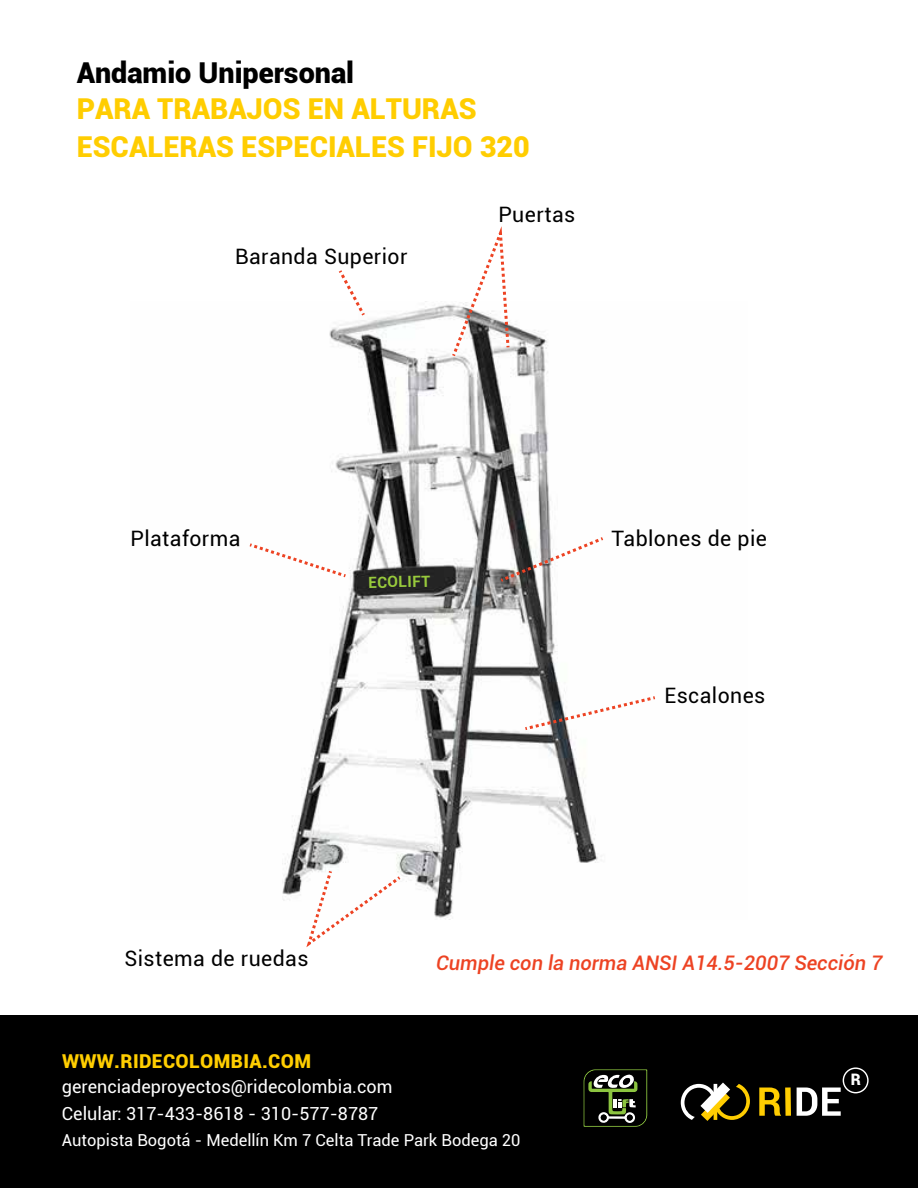
<style>
.page{position:relative;width:918px;height:1188px;background:#fff}
.page>*{position:absolute;margin:0;border:0;box-sizing:border-box;transform-origin:0 0}
.t1{font:900 28.8px "Roboto";color:#ffcd01}
.t2{font:900 28.8px "Roboto";color:#000}
.t3{font:21.3px "Roboto";letter-spacing:.02em;color:#000}
.t4{font:italic 500 20.1px "Roboto";color:#ed4323}
.t5{font:900 19.2px "Roboto";letter-spacing:.02em;color:#ffce00}
.t6{font:18px/27px "Roboto";color:#fff}
.t7{font:16.5px "Roboto";color:#fff}
.t8{font:900 15.9px "Roboto";color:#fff}
.t9{font:700 15.45px "Roboto";color:#98ca3c}
</style>
<div class="page">
<div style="left:0;top:1016px;width:918px;height:172px;background:#000"></div>
<svg style="left:583px;top:1069px;width:65px;height:58px"></svg>
<svg style="left:681px;top:1083px;width:69px;height:38px"></svg>
<svg style="left:759px;top:1088px;width:22px;height:28px"></svg>
<div style="left:785px;top:1087px;width:6px;height:29px;background:#ffcd01"></div>
<svg style="left:797px;top:1067px;width:72px;height:49px"></svg>
<img style="left:282px;top:304px;width:316px;height:615px">
<svg style="left:450px;top:226px;width:61px;height:134px"></svg>
<svg style="left:336px;top:270px;width:32px;height:49px"></svg>
<svg style="left:249px;top:541px;width:100px;height:39px"></svg>
<svg style="left:497px;top:535px;width:107px;height:49px"></svg>
<svg style="left:525px;top:695px;width:130px;height:36px"></svg>
<svg style="left:304px;top:871px;width:100px;height:77px"></svg>
<h1 class="t2" style="left:77px;top:52px;width:279px">Andamio Unipersonal</h1>
<h1 class="t1" style="left:77px;top:88px;width:401px">PARA TRABAJOS EN ALTURAS</h1>
<h1 class="t1" style="left:77px;top:126px;width:455px">ESCALERAS ESPECIALES FIJO 320</h1>
<p class="t3" style="left:235px;top:242px;width:174px">Baranda Superior</p>
<p class="t3" style="left:498px;top:199px;width:78px">Puertas</p>
<p class="t3" style="left:130px;top:524px;width:112px">Plataforma</p>
<p class="t9" style="left:368px;top:571px;width:63px;rotate:-1deg">ECOLIFT</p>
<p class="t3" style="left:612px;top:524px;width:157px">Tablones de pie</p>
<p class="t3" style="left:665px;top:680px;width:102px">Escalones</p>
<p class="t3" style="left:124px;top:944px;width:186px">Sistema de ruedas</p>
<p class="t5" style="left:62px;top:1047px;width:251px">WWW.RIDECOLOMBIA.COM</p>
<p class="t4" style="left:436px;top:949px;width:448px">Cumple con la norma ANSI A14.5-2007 Sección 7</p>
<p class="t6" style="left:62px;top:1073px;width:332px">gerenciadeproyectos@ridecolombia.com<br>Celular: 317-433-8618 - 310-577-8787</p>
<p class="t7" style="left:62px;top:1129px;width:460px">Autopista Bogotá - Medellín Km 7 Celta Trade Park Bodega 20</p>
<p class="t8" style="left:851px;top:1068px;width:12px">R</p>
</div>
